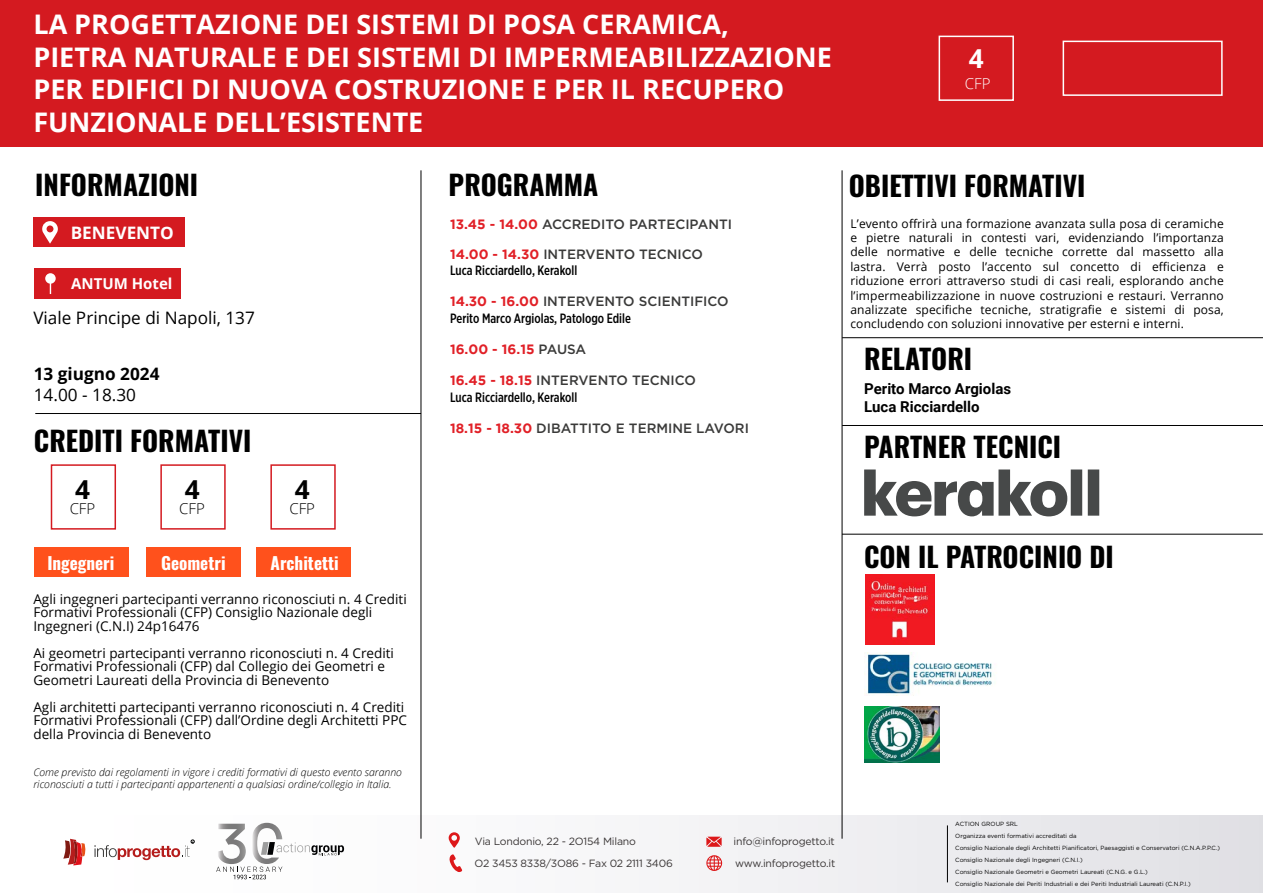
<style>
.page{position:relative;width:1263px;height:893px;background:#fff}
.page>*{position:absolute;margin:0;border:0;box-sizing:border-box;transform-origin:0 0}
.t1{font:700 27.6px "Oswald";color:#000}
.t2{font:700 27px/32.4px "Open Sans";color:#fff}
.t3{font:700 26.1px "Open Sans";color:#000}
.t4{font:700 26.1px "Open Sans";color:#fff}
.t5{font:500 19.95px "Gotham";letter-spacing:-.01em;color:#fff}
.t6{font:17.1px "Open Sans";color:#000}
.t7{font:700 17.1px "Oswald";color:#fff}
.t8{font:700 17.1px "Open Sans";color:#000}
.t9{font:700 17.1px "Open Sans";color:#fff}
.t10{font:700 15px/18px "Roboto";color:#000}
.t11{font:700 15px "Open Sans";color:#fff}
.t12{font:300 15px "Open Sans";color:#000}
.t13{font:300 15px "Open Sans";color:#fff}
.t14{font:13.5px/13.5px "Open Sans";color:#000}
.t15{font:500 13.5px/29.4px "Gotham";color:#3a3a39}
.t16{font:500 13.5px "Gotham X Narrow";color:#000}
.t17{font:700 13.5px "Gotham";color:#e12027}
.t18{font:12px/14.4px "Open Sans";letter-spacing:.01em;color:#000;text-align:justify}
.t19{font:italic 300 10.5px/12px "Open Sans";color:#000}
.t20{font:10.5px "Gotham";letter-spacing:-.02em;color:#393535}
.t21{font:6px/12px "Gotham";color:#000}
.s1{font-weight:700;color:#e12027}
.s2{font-weight:500;color:#3a3a39}
</style>
<div class="page">
<div style="left:0;top:815px;width:1263px;height:78px;background:linear-gradient(to right,#fff,#e3e3e7)"></div>
<svg style="left:449px;top:854px;width:13px;height:18px"></svg>
<svg style="left:706px;top:855px;width:16px;height:16px"></svg>
<svg style="left:706px;top:837px;width:16px;height:10px"></svg>
<svg style="left:449px;top:832px;width:11px;height:16px"></svg>
<hr style="left:947px;top:825px;width:1px;height:57px;background:#000">
<div style="left:0;top:0;width:1263px;height:146px;background:#d41a20"></div>
<hr style="left:421px;top:170px;width:1px;height:669px;background:#000">
<hr style="left:842px;top:170px;width:1px;height:669px;background:#000">
<div style="left:33px;top:217px;width:152px;height:30px;background:#d41a20"></div>
<div style="left:34px;top:268px;width:147px;height:31px;background:#d41a20"></div>
<div style="left:34px;top:546px;width:95px;height:30px;background:#ff511c"></div>
<div style="left:146px;top:546px;width:95px;height:30px;background:#ff511c"></div>
<div style="left:256px;top:546px;width:95px;height:30px;background:#ff511c"></div>
<svg style="left:42px;top:221px;width:16px;height:23px"></svg>
<div style="left:45px;top:273px;width:11px;height:11px;background:#fff;border-radius:5px"></div>
<div style="left:51px;top:464px;width:65px;height:66px;border:2px solid #d41a20"></div>
<div style="left:160px;top:464px;width:66px;height:66px;border:2px solid #d41a20"></div>
<div style="left:270px;top:464px;width:66px;height:66px;border:2px solid #d41a20"></div>
<hr style="left:35px;top:413px;width:386px;height:1px;background:#000">
<hr style="left:842px;top:425px;width:421px;height:1px;background:#000">
<hr style="left:842px;top:534px;width:421px;height:1px;background:#000">
<hr style="left:842px;top:337px;width:421px;height:1px;background:#000">
<div style="left:938px;top:36px;width:76px;height:65px;border:2px solid #fff"></div>
<div style="left:1062px;top:41px;width:160px;height:55px;border:2px solid #fff"></div>
<svg style="left:63px;top:839px;width:24px;height:26px"></svg>
<svg style="left:95px;top:840px;width:99px;height:20px"></svg>
<svg style="left:216px;top:823px;width:128px;height:56px"></svg>
<svg style="left:864px;top:469px;width:235px;height:47px"></svg>
<img style="left:865px;top:574px;width:70px;height:70px">
<img style="left:864px;top:653px;width:128px;height:42px">
<img style="left:864px;top:706px;width:76px;height:56px">
<h2 class="t2" style="left:33px;top:8px;width:800px">LA PROGETTAZIONE DEI SISTEMI DI POSA CERAMICA,<br>PIETRA NATURALE E DEI SISTEMI DI IMPERMEABILIZZAZIONE PER EDIFICI DI NUOVA COSTRUZIONE E PER IL RECUPERO FUNZIONALE DELL’ESISTENTE</h2>
<h3 class="t5" style="left:562px;top:56px;width:141px">PROGRAMMA</h3>
<h3 class="t4" style="left:969px;top:40px;width:16px">4</h3>
<p class="t13" style="left:965px;top:73px;width:27px">CFP</p>
<h1 class="t1" style="left:35px;top:170px;width:164px">INFORMAZIONI</h1>
<h1 class="t1" style="left:449px;top:170px;width:151px">PROGRAMMA</h1>
<h1 class="t1" style="left:849px;top:171px;width:238px">OBIETTIVI FORMATIVI</h1>
<h3 class="t9" style="left:71px;top:221px;width:105px">BENEVENTO</h3>
<p class="t11" style="left:71px;top:273px;width:103px">ANTUM Hotel</p>
<h3 class="t6" style="left:33px;top:306px;width:223px">Viale Principe di Napoli, 137</h3>
<h3 class="t8" style="left:34px;top:362px;width:127px">13 giugno 2024</h3>
<h3 class="t6" style="left:34px;top:383px;width:104px">14.00 - 18.30</h3>
<h1 class="t1" style="left:34px;top:426px;width:219px">CREDITI FORMATIVI</h1>
<h3 class="t3" style="left:75px;top:471px;width:16px">4</h3>
<h3 class="t3" style="left:185px;top:471px;width:16px">4</h3>
<h3 class="t3" style="left:295px;top:471px;width:16px">4</h3>
<p class="t12" style="left:70px;top:499px;width:27px">CFP</p>
<p class="t12" style="left:179px;top:499px;width:27px">CFP</p>
<p class="t12" style="left:289px;top:499px;width:27px">CFP</p>
<h3 class="t7" style="left:47px;top:554px;width:69px">Ingegneri</h3>
<h3 class="t7" style="left:161px;top:554px;width:66px">Geometri</h3>
<h3 class="t7" style="left:271px;top:554px;width:70px">Architetti</h3>
<p class="t14" style="left:33px;top:591px;width:375px">Agli ingegneri partecipanti verranno riconosciuti n. 4 Crediti<br>Formativi Professionali (CFP) Consiglio Nazionale degli<br>Ingegneri (C.N.I) 24p16476</p>
<p class="t14" style="left:33px;top:645px;width:362px">Ai geometri partecipanti verranno riconosciuti n. 4 Crediti<br>Formativi Professionali (CFP) dal Collegio dei Geometri e<br>Geometri Laureati della Provincia di Benevento</p>
<p class="t14" style="left:33px;top:699px;width:375px">Agli architetti partecipanti verranno riconosciuti n. 4 Crediti<br>Formativi Professionali (CFP) dall’Ordine degli Architetti PPC della Provincia di Benevento</p>
<p class="t19" style="left:33px;top:766px;width:370px">Come previsto dai regolamenti in vigore i crediti formativi di questo evento saranno riconosciuti a tutti i partecipanti appartenenti a qualsiasi ordine/collegio in Italia.</p>
<p class="t15" style="left:450px;top:210px;width:284px"><span class="s1">13.45 - 14.00</span> ACCREDITO PARTECIPANTI<br><span class="s1">14.00 - 14.30</span> INTERVENTO TECNICO</p>
<p class="t16" style="left:450px;top:262px;width:129px">Luca Ricciardello, Kerakoll</p>
<p class="t15" style="left:450px;top:287px;width:280px"><span class="s1">14.30 - 16.00</span> INTERVENTO SCIENTIFICO</p>
<p class="t16" style="left:450px;top:310px;width:182px">Perito Marco Argiolas, Patologo Edile</p>
<p class="t17" style="left:450px;top:341px;width:138px">16.00 - 16.15 <span class="s2">PAUSA</span></p>
<p class="t15" style="left:450px;top:366px;width:247px"><span class="s1">16.45 - 18.15</span> INTERVENTO TECNICO</p>
<p class="t16" style="left:450px;top:389px;width:129px">Luca Ricciardello, Kerakoll</p>
<p class="t15" style="left:450px;top:413px;width:300px"><span class="s1">18.15 - 18.30</span> DIBATTITO E TERMINE LAVORI</p>
<p class="t18" style="left:850px;top:216px;width:375px">L’evento offrirà una formazione avanzata sulla posa di ceramiche e pietre naturali in contesti vari, evidenziando l’importanza delle normative e delle tecniche corrette dal massetto alla lastra. Verrà posto l’accento sul concetto di efficienza e riduzione errori attraverso studi di casi reali, esplorando anche l’impermeabilizzazione in nuove costruzioni e restauri. Verranno analizzate specifiche tecniche, stratigrafie e sistemi di posa, concludendo con soluzioni innovative per esterni e interni.</p>
<h1 class="t1" style="left:864px;top:345px;width:109px">RELATORI</h1>
<p class="t10" style="left:864px;top:379px;width:148px">Perito Marco Argiolas<br>Luca Ricciardello</p>
<h1 class="t1" style="left:864px;top:433px;width:199px">PARTNER TECNICI</h1>
<h1 class="t1" style="left:864px;top:542px;width:251px">CON IL PATROCINIO DI</h1>
<p class="t20" style="left:475px;top:834px;width:163px">Via Londonio, 22 - 2O154 Milano</p>
<p class="t20" style="left:734px;top:835px;width:103px">info@infoprogetto.it</p>
<p class="t20" style="left:474px;top:857px;width:200px">O2 3453 8338/3O86 - Fax 02 2111 3406</p>
<p class="t20" style="left:735px;top:856px;width:102px">www.infoprogetto.it</p>
<p class="t21" style="left:955px;top:817px;width:266px">ACTION GROUP SRL<br>Organizza eventi formativi accreditati da<br>Consiglio Nazionale degli Architetti Pianificatori, Paesaggisti e Conservatori (C.N.A.P.P.C.)<br>Consiglio Nazionale degli Ingegneri (C.N.I.)<br>Consiglio Nazionale Geometri e Geometri Laureati (C.N.G. e G.L.)<br>Consiglio Nazionale dei Periti Industriali e dei Periti Industriali Laureati (C.N.P.I.)</p>
</div>
